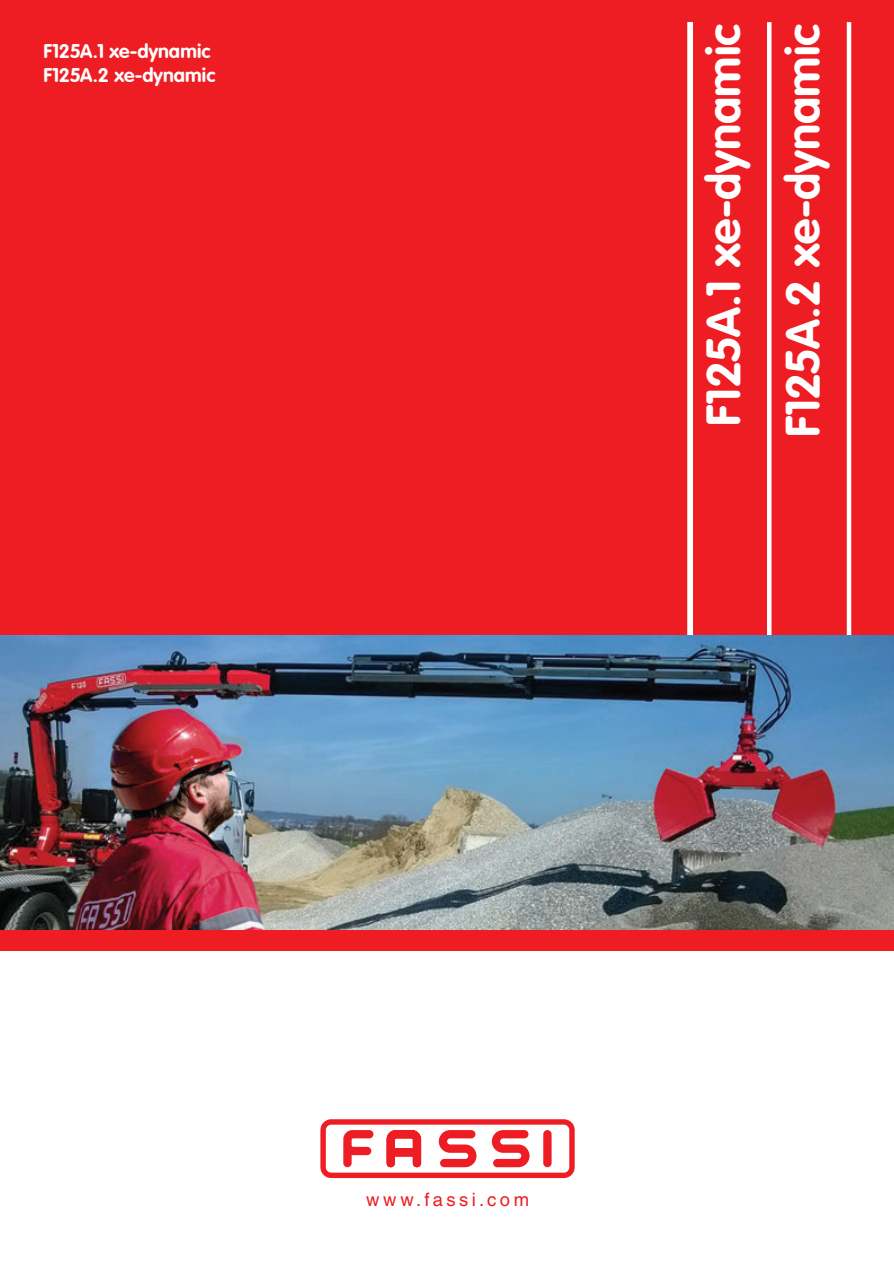
<style>
.page{position:relative;width:894px;height:1263px;background:#fff}
.page>*{position:absolute;margin:0;border:0;box-sizing:border-box;transform-origin:0 0}
.t1{font:700 47.25px/79.3px "VAG Rounded";letter-spacing:-.005em;color:#fff}
.t2{font:700 19.5px/24px "VAG Rounded";color:#fff}
.t3{font:18.45px "Helvetica";letter-spacing:.185em;color:#ee1d23}
</style>
<div class="page">
<div style="left:0;top:0;width:894px;height:951px;background:#ee1d23"></div>
<div style="left:846px;top:22px;width:5px;height:613px;background:#fff"></div>
<hr style="left:767px;top:22px;width:4px;height:613px;background:#fff">
<hr style="left:687px;top:22px;width:4px;height:613px;background:#fac7c8">
<div style="left:688px;top:22px;width:5px;height:613px;background:#fff"></div>
<img style="left:0;top:635px;width:894px;height:294px">
<svg style="left:320px;top:1119px;width:254px;height:59px"></svg>
<p class="t2" style="left:43px;top:39px;width:173px">F125A.1 xe-dynamic<br>F125A.2 xe-dynamic</p>
<h1 class="t1" style="left:683px;top:437px;width:415px;rotate:-90deg">F125A.1 xe-dynamic<br>F125A.2 xe-dynamic</h1>
<p class="t3" style="left:366px;top:1189px;width:164px">www.fassi.com</p>
</div>
